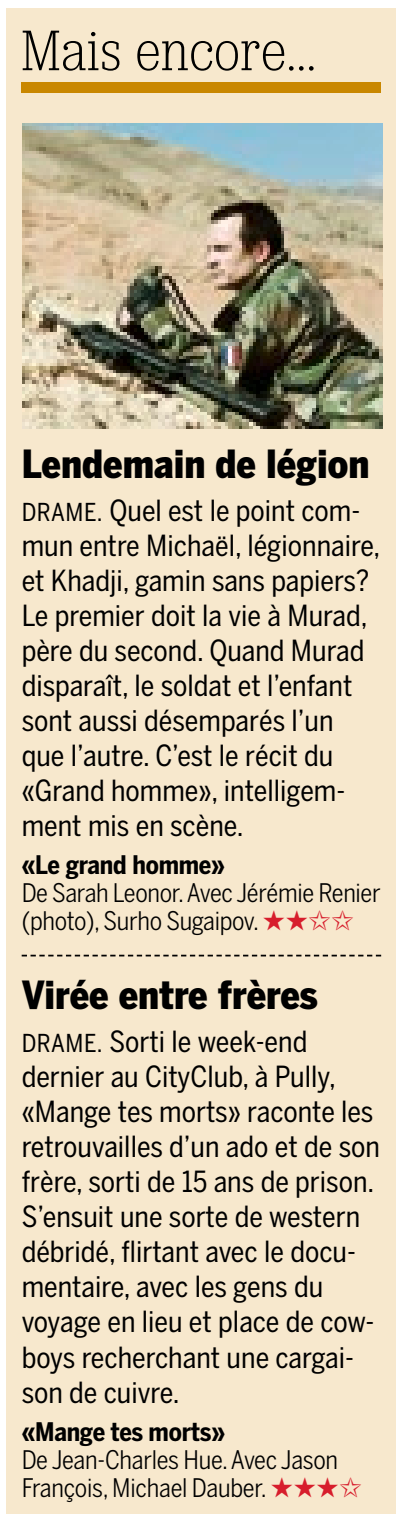
<style>
.page{position:relative;width:405px;height:1526px;background:#fff}
.page>*{position:absolute;margin:0;border:0;box-sizing:border-box;transform-origin:0 0}
.t1{font:300 59.5px "Jubilat Cond";letter-spacing:.02em;color:#000}
.t2{font:900 38.5px "Benton Sans Cond";color:#000}
.t3{font:28.7px/35px "Benton Sans Cond";color:#000}
.t4{font:25.2px/28px "Benton Sans Cond";letter-spacing:-.015em;color:#000}
.t5{font:700 25.2px "Benton Sans Cond";letter-spacing:-.01em;color:#000}
.s1{font-size:24.5px}
.s2{color:#d71d2c}
</style>
<div class="page">
<div style="left:7px;top:8px;width:389px;height:1505px;background:#f7e8cd"></div>
<div style="left:22px;top:82px;width:359px;height:11px;background:#c98700"></div>
<svg style="left:22px;top:954px;width:359px;height:2px"></svg>
<img style="left:23px;top:123px;width:359px;height:305px">
<h1 class="t1" style="left:22px;top:18px;width:295px">Mais encore...</h1>
<h2 class="t2" style="left:22px;top:441px;width:349px">Lendemain de légion</h2>
<p class="t3" style="left:22px;top:492px;width:360px"><span class="s1">DRAME.</span> Quel est le point com&shy;mun entre Michaël, légionnaire, et Khadji, gamin sans papiers?<br>Le premier doit la vie à Murad, père du second. Quand Murad disparaît, le soldat et l’enfant sont aussi désemparés l’un que l’autre. C’est le récit du «Grand homme», intelligem&shy;ment mis en scène.</p>
<p class="t5" style="left:22px;top:849px;width:205px">«Le grand homme»</p>
<p class="t4" style="left:22px;top:878px;width:360px">De Sarah Leonor. Avec Jérémie Renier (photo), Surho Sugaipov. <span class="s2">★★✩✩</span></p>
<h2 class="t2" style="left:22px;top:972px;width:298px">Virée entre frères</h2>
<p class="t3" style="left:22px;top:1024px;width:360px"><span class="s1">DRAME.</span> Sorti le week-end dernier au CityClub, à Pully, «Mange tes morts» raconte les retrouvailles d’un ado et de son frère, sorti de 15 ans de prison.<br>S’ensuit une sorte de western débridé, flirtant avec le docu&shy;mentaire, avec les gens du voyage en lieu et place de cow&shy;boys recherchant une cargai&shy;son de cuivre.</p>
<p class="t5" style="left:22px;top:1416px;width:205px">«Mange tes morts»</p>
<p class="t4" style="left:22px;top:1444px;width:342px">De Jean-Charles Hue. Avec Jason<br>François, Michael Dauber. <span class="s2">★★★✩</span></p>
</div>
